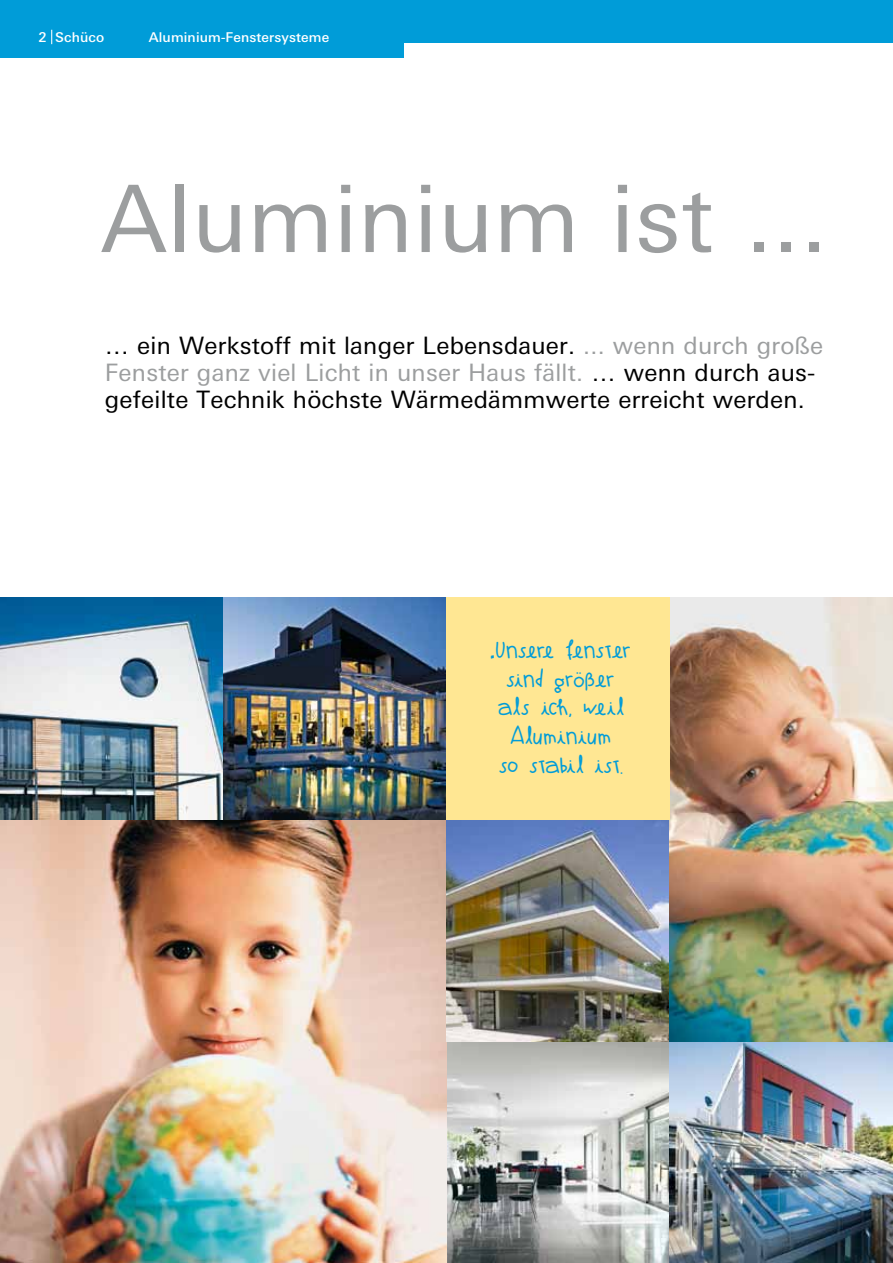
<style>
.page{position:relative;width:893px;height:1263px;background:#fff}
.page>*{position:absolute;margin:0;border:0;box-sizing:border-box;transform-origin:0 0}
.t1{font:93px "LT Univers Basic";letter-spacing:.01em;color:#9c9e9f}
.t2{font:24px/27px "LT Univers Basic";letter-spacing:.01em;color:#000}
.t3{font:700 24px/28.8px "Atman";color:#009cd8;text-align:center}
.t4{font:500 13.5px "LT Univers Basic";letter-spacing:.01em;color:#fff}
.s1{color:#9c9e9f}
</style>
<div class="page">
<div style="left:0;top:0;width:893px;height:42px;background:#009cd8"></div>
<div style="left:0;top:0;width:404px;height:57px;background:#009cd8"></div>
<img style="left:0;top:819px;width:670px;height:444px">
<img style="left:0;top:597px;width:446px;height:222px">
<img style="left:670px;top:1041px;width:223px;height:222px">
<img style="left:670px;top:597px;width:223px;height:444px">
<div style="left:446px;top:597px;width:224px;height:222px;background:#ffe793"></div>
<svg style="left:51px;top:30px;width:1px;height:14px"></svg>
<p class="t4" style="left:39px;top:29px;width:67px">2 Schüco</p>
<p class="t4" style="left:149px;top:29px;width:182px">Aluminium-Fenstersysteme</p>
<h1 class="t1" style="left:101px;top:166px;width:728px">Aluminium ist ...</h1>
<p class="t2" style="left:105px;top:332px;width:720px">… ein Werkstoff mit langer Lebensdauer. <span class="s1">... wenn durch große<br>Fenster ganz viel Licht in unser Haus fällt.</span> … wenn durch aus&shy;gefeilte Technik höchste Wärmedämmwerte erreicht werden.</p>
<p class="t3" style="left:491px;top:635px;width:142px">„Unsere fenster sind größer als ich, weil<br>Aluminium<br>so stabil ist.</p>
</div>
